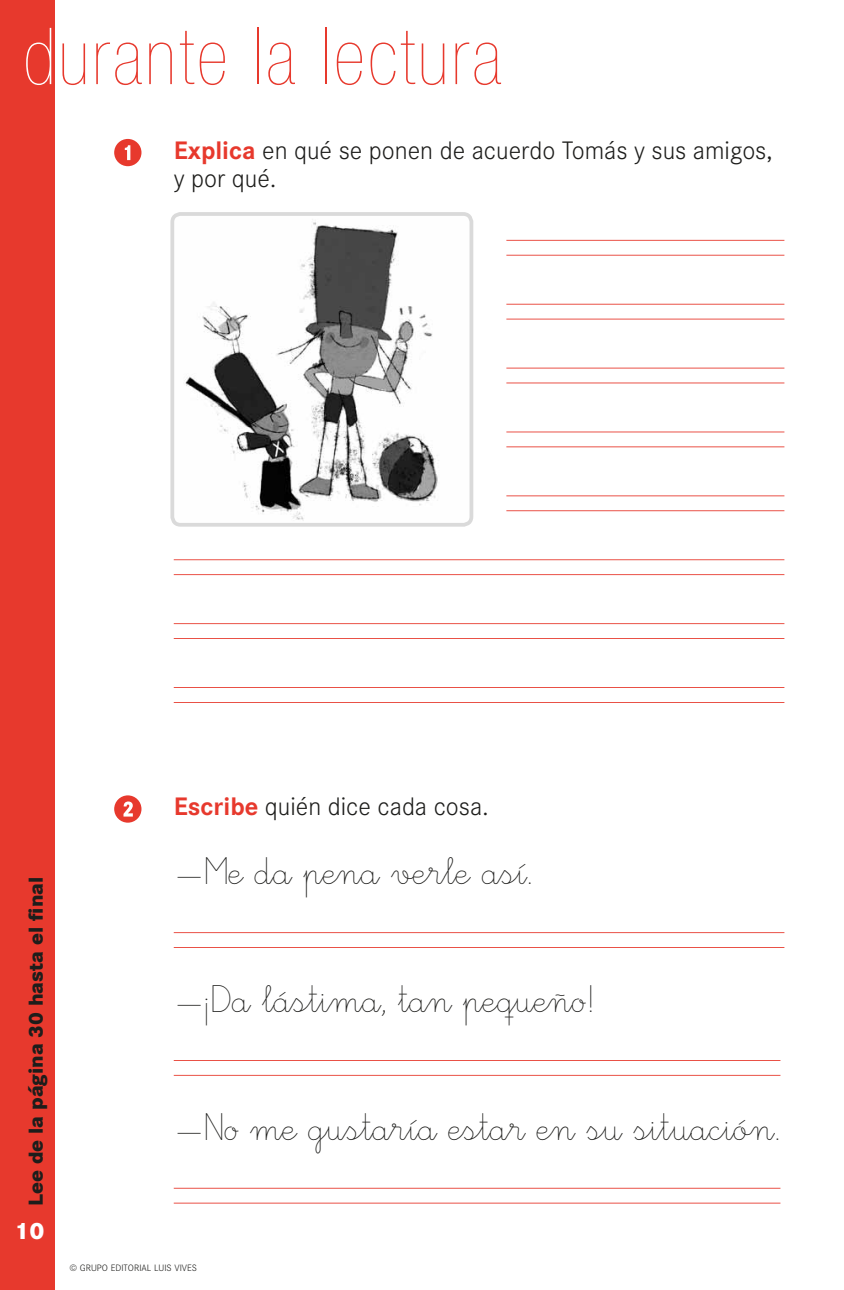
<style>
.page{position:relative;width:844px;height:1290px;background:#fff}
.page>*{position:absolute;margin:0;border:0;box-sizing:border-box;transform-origin:0 0}
.t1{font:900 condensed 78.75px "Helvetica Neue";letter-spacing:.04em;color:#e7392d}
.t2{font:40.25px "Edescolar Fina";color:#1d1d1b}
.t3{font:300 26.25px/28px "Corporate S";color:#1d1d1b}
.t4{font:800 24.5px "Corporate S";color:#fff}
.t5{font:800 21px "Corporate S";color:#1d1d1b}
.t6{font:300 9.62px "Corporate S";color:#1d1d1b}
.s1{color:#fff}
.s2{font-weight:700;color:#e7392d}
</style>
<div class="page">
<div style="left:0;top:0;width:55px;height:1290px;background:#e7392d"></div>
<img style="left:175px;top:217px;width:293px;height:305px">
<div style="left:170px;top:212px;width:303px;height:315px;border:4px solid #dadada;border-radius:8px"></div>
<svg style="left:114px;top:139px;width:27px;height:27px"></svg>
<hr style="left:506px;top:255px;width:278px;height:1px;background:#e7392d">
<hr style="left:506px;top:240px;width:278px;height:1px;background:#e7392d">
<hr style="left:506px;top:319px;width:278px;height:1px;background:#e7392d">
<hr style="left:506px;top:304px;width:278px;height:1px;background:#e7392d">
<hr style="left:506px;top:382px;width:278px;height:1px;background:#e7392d">
<hr style="left:506px;top:368px;width:278px;height:1px;background:#e7392d">
<hr style="left:506px;top:446px;width:278px;height:1px;background:#e7392d">
<hr style="left:506px;top:431px;width:278px;height:1px;background:#e7392d">
<hr style="left:506px;top:510px;width:278px;height:1px;background:#e7392d">
<hr style="left:506px;top:495px;width:278px;height:1px;background:#e7392d">
<hr style="left:174px;top:574px;width:610px;height:1px;background:#e7392d">
<hr style="left:174px;top:559px;width:610px;height:1px;background:#e7392d">
<hr style="left:174px;top:638px;width:610px;height:1px;background:#e7392d">
<hr style="left:174px;top:623px;width:610px;height:1px;background:#e7392d">
<hr style="left:174px;top:702px;width:610px;height:1px;background:#e7392d">
<hr style="left:174px;top:687px;width:610px;height:1px;background:#e7392d">
<svg style="left:114px;top:795px;width:27px;height:28px"></svg>
<hr style="left:174px;top:947px;width:610px;height:1px;background:#e7392d">
<hr style="left:174px;top:932px;width:610px;height:1px;background:#e7392d">
<hr style="left:174px;top:1075px;width:606px;height:1px;background:#e7392d">
<hr style="left:174px;top:1060px;width:606px;height:1px;background:#e7392d">
<hr style="left:174px;top:1202px;width:606px;height:1px;background:#e7392d">
<hr style="left:174px;top:1188px;width:606px;height:1px;background:#e7392d">
<h1 class="t1" style="left:23px;top:13px;width:479px"><span class="s1">d</span>urante la lectura</h1>
<p class="t3" style="left:174px;top:137px;width:600px"><span class="s2">Explica</span> en qué se ponen de acuerdo Tomás y sus amigos, y por qué.</p>
<p class="t5" style="left:23px;top:1205px;width:330px;rotate:-90deg">Lee de la página 30 hasta el final</p>
<p class="t4" style="left:15px;top:1216px;width:32px">10</p>
<p class="t3" style="left:174px;top:793px;width:316px"><span class="s2">Escribe</span> quién dice cada cosa.</p>
<h2 class="t2" style="left:174px;top:850px;width:360px">—Me da pena verle así.</h2>
<h2 class="t2" style="left:174px;top:978px;width:420px">—¡Da lástima, tan pequeñø!</h2>
<h2 class="t2" style="left:174px;top:1106px;width:607px">—Nø me gustaría estar en su situación.</h2>
<p class="t6" style="left:69px;top:1263px;width:129px">© Grupo Editorial Luis Vives</p>
</div>
